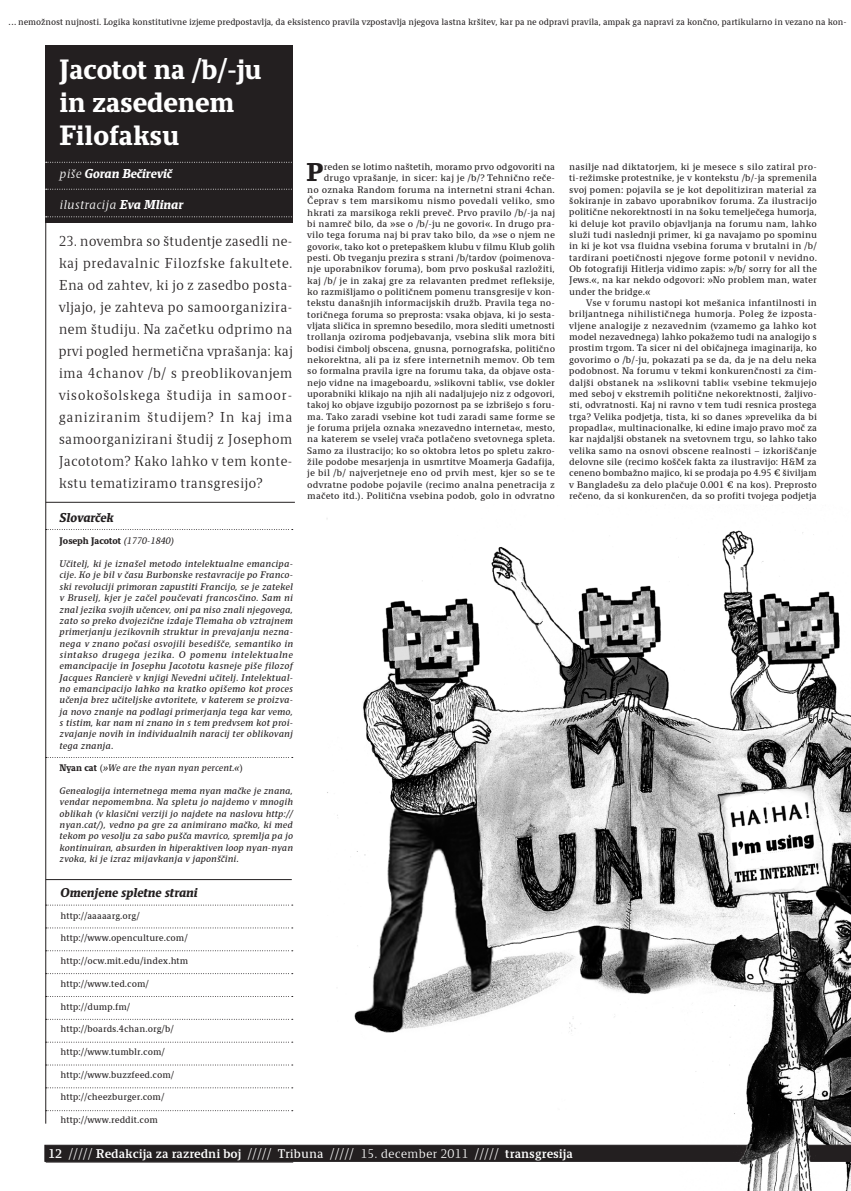
<style>
.page{position:relative;width:851px;height:1191px;background:#fff}
.page>*{position:absolute;margin:0;border:0;box-sizing:border-box;transform-origin:0 0}
.t1{font:900 25px/33px "Tribunal";color:#fff}
.t2{font:900 23px "Tribunal";color:#231f20}
.t3{font:300 13px/22px "Tribunal";color:#231f20;text-align:justify}
.t4{font:italic 900 11.5px "Tribunal";color:#231f20}
.t5{font:italic 300 11.5px "Tribunal";color:#fff}
.t6{font:italic 900 11.5px "Tribunal";color:#fff}
.t7{font:700 11.3px "Tribunal";color:#fff}
.t8{font:italic 8.6px/11.3px "Tribunal";color:#231f20;text-align:justify}
.t9{font:8.5px/11.3px "Tribunal";letter-spacing:.005em;color:#231f20;text-align:justify}
.t10{font:italic 8.5px/11.3px "Tribunal";color:#231f20;text-align:justify}
.t11{font:900 8.5px "Tribunal";color:#231f20}
.t12{font:8.2px "Tribunal";letter-spacing:-.005em;color:#231f20}
.s1{font-size:8.5px}
.s2{font-weight:300}
.s3{font-weight:900}
.s4{font-weight:400;font-style:italic}
.s5{font-weight:900;font-style:normal}
.s6{font-style:normal}
.s7{font-weight:300;font-size:12px}
.s8{font-weight:400}
</style>
<div class="page">
<img style="left:326px;top:518px;width:524px;height:673px">
<div style="left:45px;top:45px;width:248px;height:178px;background:#231f20"></div>
<svg style="left:46px;top:189px;width:246px;height:1px"></svg>
<svg style="left:46px;top:162px;width:246px;height:1px"></svg>
<svg style="left:46px;top:216px;width:246px;height:1px"></svg>
<svg style="left:44px;top:1144px;width:806px;height:18px;background:#2d292a"></svg>
<hr style="left:46px;top:502px;width:249px;height:1px;background:#231f20">
<hr style="left:46px;top:1161px;width:247px;height:1px;background:#231f20">
<hr style="left:46px;top:879px;width:246px;height:1px;background:#231f20">
<svg style="left:46px;top:904px;width:247px;height:1px"></svg>
<svg style="left:46px;top:757px;width:247px;height:1px"></svg>
<svg style="left:46px;top:529px;width:247px;height:1px"></svg>
<svg style="left:46px;top:927px;width:247px;height:1px"></svg>
<svg style="left:46px;top:950px;width:247px;height:1px"></svg>
<svg style="left:46px;top:973px;width:247px;height:1px"></svg>
<svg style="left:46px;top:996px;width:247px;height:1px"></svg>
<svg style="left:46px;top:1019px;width:247px;height:1px"></svg>
<svg style="left:46px;top:1041px;width:247px;height:1px"></svg>
<svg style="left:46px;top:1064px;width:247px;height:1px"></svg>
<svg style="left:46px;top:1087px;width:247px;height:1px"></svg>
<svg style="left:46px;top:1110px;width:247px;height:1px"></svg>
<hr style="left:45px;top:222px;width:1px;height:901px;background:#231f20">
<img style="left:733px;top:1144px;width:83px;height:47px">
<p class="t12" style="left:9px;top:15px;width:839px"><span class="s1">...</span> nemožnost nujnosti. Logika konstitutivne izjeme predpostavlja, da eksistenco pravila vzpostavlja njegova lastna kršitev, kar pa ne odpravi pravila, ampak ga napravi za končno, partikularno in vezano na kon-</p>
<h1 class="t1" style="left:60px;top:51px;width:204px">Jacotot na /b/-ju in zasedenem<br>Filofaksu</h1>
<h3 class="t6" style="left:60px;top:166px;width:114px"><span class="s2">piše</span> Goran Bečirevič</h3>
<h3 class="t5" style="left:60px;top:197px;width:125px">ilustracija <span class="s3">Eva Mlinar</span></h3>
<p class="t3" style="left:59px;top:229px;width:235px">23. novembra so študentje zasedli ne&shy;kaj predavalnic Filozfske fakultete.<br>Ena od zahtev, ki jo z zasedbo posta&shy;vljajo, je zahteva po samoorganizira&shy;nem študiju. Na začetku odprimo na prvi pogled hermetična vprašanja: kaj ima 4chanov /b/ s preoblikovanjem visokošolskega študija in samoor&shy;ganiziranim študijem? In kaj ima samoorganizirani študij z Josephom Jacototom? Kako lahko v tem konte&shy;kstu tematiziramo transgresijo?</p>
<h3 class="t4" style="left:60px;top:509px;width:55px">Slovarček</h3>
<p class="t11" style="left:60px;top:533px;width:116px">Joseph Jacotot <span class="s4">(1770-1840)</span></p>
<p class="t8" style="left:60px;top:558px;width:235px">Učitelj, ki je iznašel metodo intelektualne emancipa&shy;cije. Ko je bil v času Burbonske restavracije po Franco&shy;ski revoluciji primoran zapustiti Francijo, se je zatekel v Bruselj, kjer je začel poučevati francosčino. Sam ni znal jezika svojih učencev, oni pa niso znali njegovega, zato so preko dvojezične izdaje Tlemaha ob vztrajnem primerjanju jezikovnih struktur in prevajanju nezna&shy;nega v znano počasi osvojili besedišče, semantiko in sintakso drugega jezika. O pomenu intelektualne emancipacije in Josephu Jacototu kasneje piše filozof Jacques Rancierè v knjigi Nevedni učitelj. Intelektual&shy;no emancipacijo lahko na kratko opišemo kot proces učenja brez učiteljske avtoritete, v katerem se proizva&shy;ja novo znanje na podlagi primerjanja tega kar vemo, s tistim, kar nam ni znano in s tem predvsem kot proi&shy;zvajanje novih in individualnih naracij ter oblikovanj tega znanja.</p>
<p class="t10" style="left:60px;top:762px;width:185px"><span class="s5">Nyan cat</span> <span class="s6">(</span>»We are the nyan nyan percent.«<span class="s6">)</span></p>
<p class="t10" style="left:60px;top:785px;width:235px">Genealogija internetnega mema nyan mačke je znana, vendar nepomembna. Na spletu jo najdemo v mnogih oblikah (v klasični verziji jo najdete na naslovu http:// nyan.cat/), vedno pa gre za animirano mačko, ki med tekom po vesolju za sabo pušča mavrico, spremlja pa jo kontinuiran, absurden in hiperaktiven loop nyan-nyan zvoka, ki je izraz mijavkanja v japonščini.</p>
<h3 class="t4" style="left:60px;top:885px;width:139px">Omenjene spletne strani</h3>
<p class="t9" style="left:60px;top:909px;width:81px">http://aaaaarg.org/</p>
<p class="t9" style="left:60px;top:932px;width:129px">http://www.openculture.com/</p>
<p class="t9" style="left:60px;top:954px;width:129px">http://ocw.mit.edu/index.htm</p>
<p class="t9" style="left:60px;top:977px;width:90px">http://www.ted.com/</p>
<p class="t9" style="left:60px;top:1000px;width:71px">http://dump.fm/</p>
<p class="t9" style="left:60px;top:1022px;width:115px">http://boards.4chan.org/b/</p>
<p class="t9" style="left:60px;top:1045px;width:106px">http://www.tumblr.com/</p>
<p class="t9" style="left:60px;top:1068px;width:115px">http://www.buzzfeed.com/</p>
<p class="t9" style="left:60px;top:1090px;width:106px">http://cheezburger.com/</p>
<p class="t9" style="left:60px;top:1113px;width:99px">http://www.reddit.com</p>
<p class="t9" style="left:307px;top:161px;width:249px;text-align:right">reden se lotimo naštetih, moramo prvo odgovoriti na drugo vprašanje, in sicer: kaj je /b/? Tehnično reče-<br>no oznaka Random foruma na internetni strani 4chan.<br>Čeprav s tem marsikomu nismo povedali veliko, smo hkrati za marsikoga rekli preveč. Prvo pravilo /b/-ja naj bi namreč bilo, da »se o /b/-ju ne govori«. In drugo pra&shy;vilo tega foruma naj bi prav tako bilo, da »se o njem ne govori«, tako kot o pretepaškem klubu v filmu Klub golih pesti. Ob tveganju prezira s strani /b/tardov (poimenova&shy;nje uporabnikov foruma), bom prvo poskušal razložiti, kaj /b/ je in zakaj gre za relavanten predmet refleksije, ko razmišljamo o političnem pomenu transgresije v kon&shy;tekstu današnjih informacijskih družb. Pravila tega no&shy;toričnega foruma so preprosta: vsaka objava, ki jo sesta&shy;vljata sličica in spremno besedilo, mora slediti umetnosti trollanja oziroma podjebavanja, vsebina slik mora biti bodisi čimbolj obscena, gnusna, pornografska, politično nekorektna, ali pa iz sfere internetnih memov. Ob tem so formalna pravila igre na forumu taka, da objave osta&shy;nejo vidne na imageboardu, »slikovni tabli«, vse dokler uporabniki klikajo na njih ali nadaljujejo niz z odgovori, takoj ko objave izgubijo pozornost pa se izbrišejo s foru&shy;ma. Tako zaradi vsebine kot tudi zaradi same forme se je foruma prijela oznaka »nezavedno interneta«, mesto, na katerem se vselej vrača potlačeno svetovnega spleta.<br>Samo za ilustracijo; ko so oktobra letos po spletu zakro&shy;žile podobe mesarjenja in usmrtitve Moamerja Gadafija, je bil /b/ najverjetneje eno od prvih mest, kjer so se te odvratne podobe pojavile (recimo analna penetracija z mačeto itd.). Politična vsebina podob, golo in odvratno</p>
<p class="t9" style="left:569px;top:160px;width:249px">nasilje nad diktatorjem, ki je mesece s silo zatiral pro&shy;ti-režimske protestnike, je v kontekstu /b/-ja spremenila svoj pomen: pojavila se je kot depolitiziran material za šokiranje in zabavo uporabnikov foruma. Za ilustracijo politične nekorektnosti in na šoku temelječega humorja, ki deluje kot pravilo objavljanja na forumu nam, lahko služi tudi naslednji primer, ki ga navajamo po spominu in ki je kot vsa fluidna vsebina foruma v brutalni in /b/ tardirani poetičnosti njegove forme potonil v nevidno.<br>Ob fotografiji Hitlerja vidimo zapis: »/b/ sorry for all the Jews.«, na kar nekdo odgovori: »No problem man, water under the bridge.«</p>
<h2 class="t2" style="left:306px;top:152px;width:18px">P</h2>
<p class="t9" style="left:569px;top:296px;width:249px;text-indent:17px">Vse v forumu nastopi kot mešanica infantilnosti in briljantnega nihilističnega humorja. Poleg že izposta&shy;vljene analogije z nezavednim (vzamemo ga lahko kot model nezavednega) lahko pokažemo tudi na analogijo s prostim trgom. Ta sicer ni del običajnega imaginarija, ko govorimo o /b/-ju, pokazati pa se da, da je na delu neka podobnost. Na forumu v tekmi konkurenčnosti za čim&shy;daljši obstanek na »slikovni tabli« vsebine tekmujejo med seboj v ekstremih politične nekorektnosti, žaljivo&shy;sti, odvratnosti. Kaj ni ravno v tem tudi resnica prostega trga? Velika podjetja, tista, ki so danes »prevelika da bi propadla«, multinacionalke, ki edine imajo pravo moč za kar najdaljši obstanek na svetovnem trgu, so lahko tako velika samo na osnovi obscene realnosti – izkoriščanje delovne sile (recimo košček fakta za ilustravijo: H&amp;M za ceneno bombažno majico, ki se prodaja po 4.95 € šiviljam v Bangladešu za delo plačuje 0.001 € na kos). Preprosto rečeno, da si konkurenčen, da so profiti tvojega podjetja</p>
<h3 class="t7" style="left:48px;top:1143px;width:526px">12 <span class="s7">/////</span> Redakcija za razredni boj <span class="s7">/////</span> <span class="s8">Tribuna</span> <span class="s7">/////</span> <span class="s2">15. december 2011</span> <span class="s7">/////</span> transgresija</h3>
</div>
